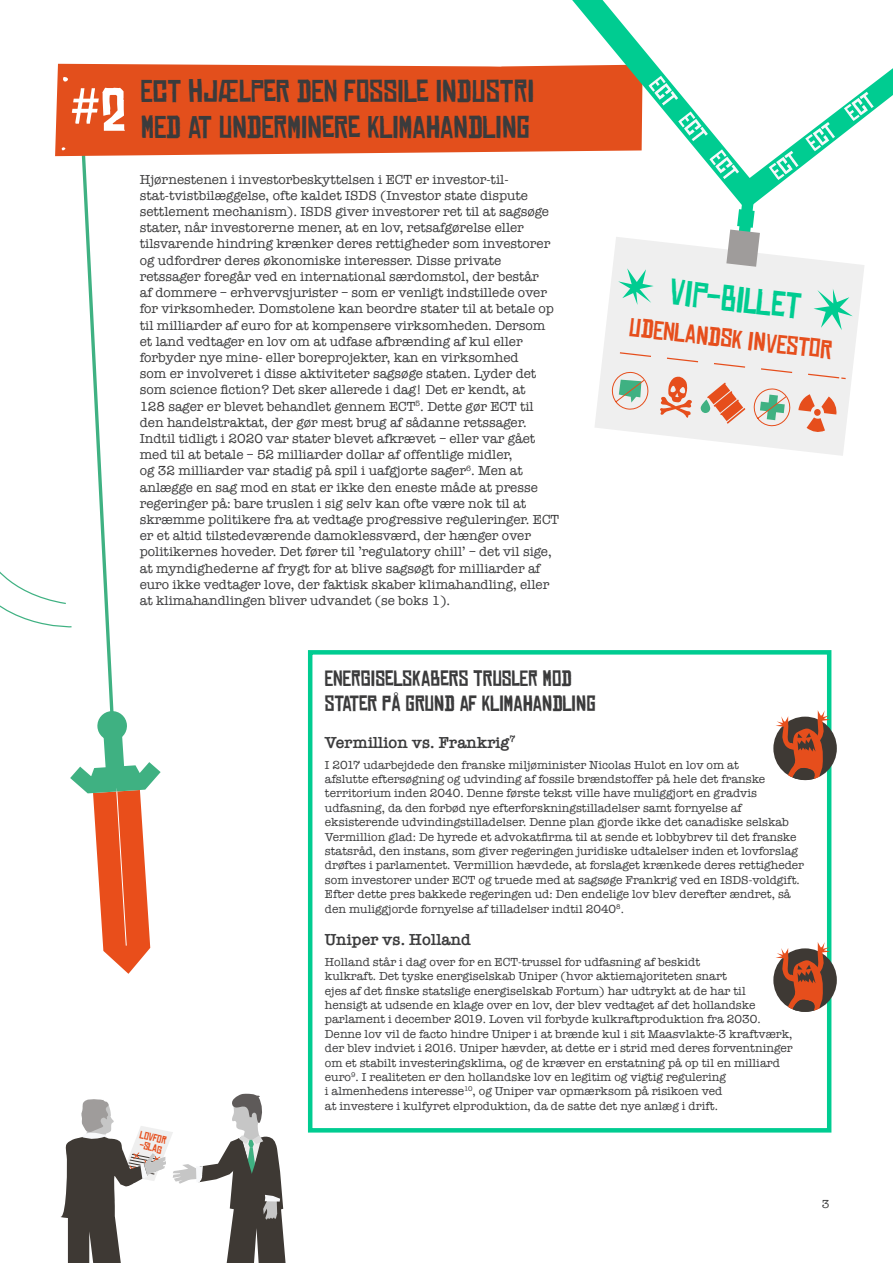
<style>
.page{position:relative;width:893px;height:1263px;background:#fff}
.page>*{position:absolute;margin:0;border:0;box-sizing:border-box;transform-origin:0 0}
.t1{font:60px "Chinese Rocks Rg";color:#fff}
.t2{font:34.5px "Chinese Rocks Rg";color:#00cc91}
.t3{font:30px/36px "Chinese Rocks Rg";color:#3b3b3c}
.t4{font:24.9px "Chinese Rocks Rg";color:#e64e1c}
.t5{font:21px/25.2px "Chinese Rocks Rg";color:#3b3b3c}
.t6{font:600 16.5px "American Typewriter";color:#3b3b3c}
.t7{font:13.5px/16.2px "American Typewriter";color:#3b3b3c}
.t8{font:12px/14.4px "American Typewriter";color:#3b3b3c}
.t9{font:12px "American Typewriter";color:#404040}
.t10{font:10.2px/10.2px "Chinese Rocks Rg";color:#e64e1c}
</style>
<div class="page">
<div style="left:55px;top:64px;width:517px;height:92px;background:#e34f1c"></div>
<div style="left:308px;top:650px;width:523px;height:482px;background:#fff;border:4px solid #00cc91"></div>
<div style="left:773px;top:717px;width:64px;height:63px;background:#3e3934;border-radius:50%"></div>
<svg style="left:775px;top:710px;width:55px;height:70px"></svg>
<div style="left:773px;top:948px;width:64px;height:64px;background:#3e3934;border-radius:50%"></div>
<svg style="left:775px;top:942px;width:55px;height:70px"></svg>
<svg style="left:0;top:150px;width:161px;height:824px"></svg>
<svg style="left:60px;top:1094px;width:226px;height:169px"></svg>
<svg style="left:595px;top:237px;width:269px;height:219px;fill:#efefef"></svg>
<svg style="left:813px;top:289px;width:40px;height:41px"></svg>
<svg style="left:618px;top:268px;width:36px;height:37px"></svg>
<svg style="left:572px;top:0;width:321px;height:199px"></svg>
<svg style="left:726px;top:190px;width:34px;height:77px"></svg>
<svg style="left:611px;top:351px;width:236px;height:82px"></svg>
<svg style="left:648px;top:76px;width:30px;height:29px"></svg>
<svg style="left:678px;top:111px;width:30px;height:30px"></svg>
<svg style="left:709px;top:149px;width:30px;height:30px"></svg>
<svg style="left:769px;top:151px;width:29px;height:29px"></svg>
<svg style="left:805px;top:122px;width:30px;height:29px"></svg>
<svg style="left:844px;top:92px;width:30px;height:29px"></svg>
<h1 class="t1" style="left:70px;top:78px;width:58px">#2</h1>
<h3 class="t3" style="left:141px;top:74px;width:395px">ECT HJÆLPER DEN FOSSILE INDUSTRI<br>MED AT UNDERMINERE KLIMAHANDLING</h3>
<p class="t7" style="left:140px;top:171px;width:421px">Hjørnestenen i investorbeskyttelsen i ECT er investor-til&shy;stat-tvistbilæggelse, ofte kaldet ISDS (Investor state dispute settlement mechanism). ISDS giver investorer ret til at sagsøge stater, når investorerne mener, at en lov, retsafgørelse eller tilsvarende hindring krænker deres rettigheder som investorer og udfordrer deres økonomiske interesser. Disse private retssager foregår ved en international særdomstol, der består<br>af dommere – erhvervsjurister – som er venligt indstillede over for virksomheder. Domstolene kan beordre stater til at betale op til milliarder af euro for at kompensere virksomheden. Dersom et land vedtager en lov om at udfase afbrænding af kul eller forbyder nye mine- eller boreprojekter, kan en virksomhed<br>som er involveret i disse aktiviteter sagsøge staten. Lyder det som science fiction? Det sker allerede i dag! Det er kendt, at<br>128 sager er blevet behandlet gennem ECT<sup>5</sup>. Dette gør ECT til den handelstraktat, der gør mest brug af sådanne retssager.<br>Indtil tidligt i 2020 var stater blevet afkrævet – eller var gået med til at betale – 52 milliarder dollar af offentlige midler,<br>og 32 milliarder var stadig på spil i uafgjorte sager<sup>6</sup>. Men at anlægge en sag mod en stat er ikke den eneste måde at presse regeringer på: bare truslen i sig selv kan ofte være nok til at skræmme politikere fra at vedtage progressive reguleringer. ECT er et altid tilstedeværende damoklessværd, der hænger over politikernes hoveder. Det fører til ’regulatory chill’ – det vil sige, at myndighederne af frygt for at blive sagsøgt for milliarder af euro ikke vedtager love, der faktisk skaber klimahandling, eller at klimahandlingen bliver udvandet (se boks 1).</p>
<h2 class="t2" style="left:672px;top:273px;width:134px;rotate:7deg">VIP-BILLET</h2>
<h3 class="t4" style="left:631px;top:313px;width:205px;rotate:7deg">UDENLANDSK INVESTOR</h3>
<p class="t10" style="left:141px;top:1129px;width:28px;rotate:15deg">LOVFOR -SLAG</p>
<h3 class="t5" style="left:325px;top:666px;width:272px">ENERGISELSKABERS TRUSLER MOD<br>STATER PÅ GRUND AF KLIMAHANDLING</h3>
<h3 class="t6" style="left:325px;top:730px;width:192px">Vermillion vs. Frankrig<sup>7</sup></h3>
<p class="t8" style="left:325px;top:757px;width:481px">I 2017 udarbejdede den franske miljøminister Nicolas Hulot en lov om at<br>afslutte eftersøgning og udvinding af fossile brændstoffer på hele det franske territorium inden 2040. Denne første tekst ville have muliggjort en gradvis udfasning, da den forbød nye efterforskningstilladelser samt fornyelse af eksisterende udvindingstilladelser. Denne plan gjorde ikke det canadiske selskab Vermillion glad: De hyrede et advokatfirma til at sende et lobbybrev til det franske statsråd, den instans, som giver regeringen juridiske udtalelser inden et lovforslag drøftes i parlamentet. Vermillion hævdede, at forslaget krænkede deres rettigheder som investorer under ECT og truede med at sagsøge Frankrig ved en ISDS-voldgift.<br>Efter dette pres bakkede regeringen ud: Den endelige lov blev derefter ændret, så den muliggjorde fornyelse af tilladelser indtil 2040<sup>8</sup>.</p>
<h3 class="t6" style="left:325px;top:927px;width:148px">Uniper vs. Holland</h3>
<p class="t8" style="left:325px;top:954px;width:469px">Holland står i dag over for en ECT-trussel for udfasning af beskidt<br>kulkraft. Det tyske energiselskab Uniper (hvor aktiemajoriteten snart<br>ejes af det finske statslige energiselskab Fortum) har udtrykt at de har til<br>hensigt at udsende en klage over en lov, der blev vedtaget af det hollandske parlament i december 2019. Loven vil forbyde kulkraftproduktion fra 2030.<br>Denne lov vil de facto hindre Uniper i at brænde kul i sit Maasvlakte-3 kraftværk, der blev indviet i 2016. Uniper hævder, at dette er i strid med deres forventninger om et stabilt investeringsklima, og de kræver en erstatning på op til en milliard euro<sup>9</sup>. I realiteten er den hollandske lov en legitim og vigtig regulering<br>i almenhedens interesse<sup>10</sup>, og Uniper var opmærksom på risikoen ved<br>at investere i kulfyret elproduktion, da de satte det nye anlæg i drift.</p>
<p class="t9" style="left:822px;top:1194px;width:9px">3</p>
</div>
